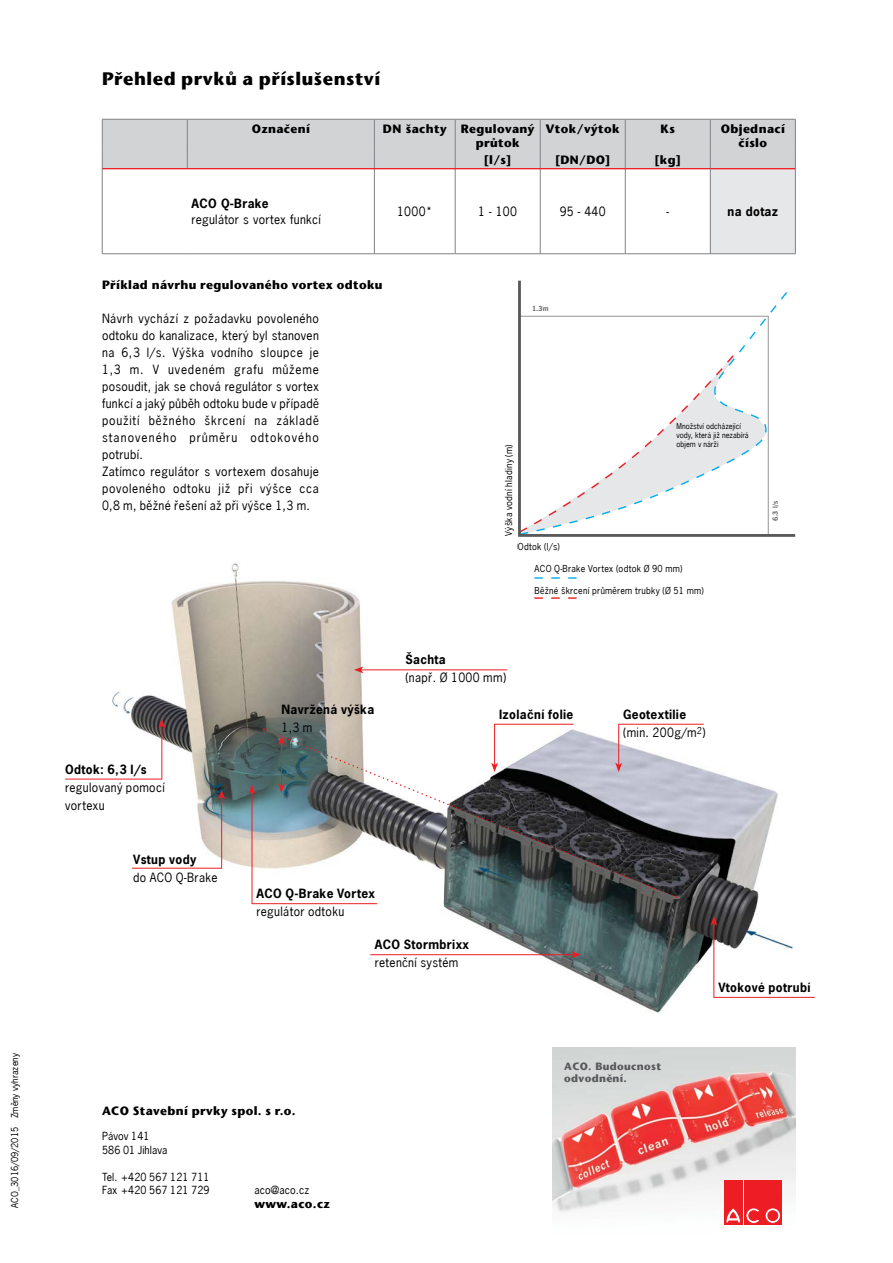
<style>
.page{position:relative;width:893px;height:1263px;background:#fff}
.page>*{position:absolute;margin:0;border:0;box-sizing:border-box;transform-origin:0 0}
.t1{font:700 18px "Stone Sans";letter-spacing:.03em;color:#000}
.t2{font:12px/17px "News Gothic";letter-spacing:.03em;color:#000}
.t3{font:700 12px/14.4px "Stone Sans";letter-spacing:.03em;color:#000}
.t4{font:700 12px "News Gothic";letter-spacing:.03em;color:#000}
.t5{font:10.5px/13.5px "News Gothic";letter-spacing:.01em;color:#000}
.t6{font:700 10.5px/12px "Stone Sans";letter-spacing:.03em;color:#58595b}
.t7{font:9px "News Gothic";letter-spacing:.03em;color:#000}
.t8{font:9px "News Gothic";color:#000}
.t9{font:7.5px/9px "News Gothic";color:#000}
.t10{font:700 7.05px "News Gothic BT";color:#58595b}
.t11{font:700 6.3px/7.6px "News Gothic BT";color:#000}
.s1{font-weight:700}
</style>
<div class="page">
<img style="left:553px;top:1047px;width:242px;height:178px">
<div style="left:724px;top:1181px;width:18px;height:44px;background:#ed1d24"></div>
<svg style="left:726px;top:1208px;width:14px;height:15px"></svg>
<div style="left:744px;top:1181px;width:18px;height:44px;background:#ed1d24"></div>
<svg style="left:746px;top:1208px;width:13px;height:15px"></svg>
<div style="left:764px;top:1181px;width:18px;height:44px;background:#ed1d24"></div>
<svg style="left:765px;top:1208px;width:16px;height:15px"></svg>
<div style="left:765px;top:1208px;width:16px;height:15px;border:1px solid #ed1d24;border-radius:50%"></div>
<div style="left:768px;top:1210px;width:10px;height:10px;background:#ed1d24;border-radius:50%"></div>
<div style="left:768px;top:1210px;width:10px;height:10px;border:1px solid #ed1d24;border-radius:50%"></div>
<div style="left:710px;top:169px;width:85px;height:85px;background:#e6e7e8"></div>
<div style="left:102px;top:119px;width:694px;height:51px;background:#d1d3d4"></div>
<hr style="left:102px;top:169px;width:1px;height:85px;background:#808285">
<hr style="left:374px;top:169px;width:1px;height:85px;background:#808285">
<hr style="left:455px;top:169px;width:1px;height:85px;background:#808285">
<hr style="left:540px;top:169px;width:1px;height:85px;background:#808285">
<hr style="left:625px;top:169px;width:1px;height:85px;background:#808285">
<hr style="left:102px;top:253px;width:85px;height:1px;background:#808285">
<hr style="left:187px;top:253px;width:187px;height:1px;background:#808285">
<hr style="left:374px;top:253px;width:81px;height:1px;background:#808285">
<hr style="left:455px;top:253px;width:85px;height:1px;background:#808285">
<hr style="left:540px;top:253px;width:85px;height:1px;background:#808285">
<hr style="left:625px;top:253px;width:85px;height:1px;background:#808285">
<hr style="left:102px;top:168px;width:85px;height:1px;background:#ed1d24">
<hr style="left:187px;top:168px;width:187px;height:1px;background:#ed1d24">
<hr style="left:374px;top:168px;width:81px;height:1px;background:#ed1d24">
<hr style="left:455px;top:168px;width:85px;height:1px;background:#ed1d24">
<hr style="left:540px;top:168px;width:85px;height:1px;background:#ed1d24">
<hr style="left:625px;top:168px;width:85px;height:1px;background:#ed1d24">
<hr style="left:710px;top:168px;width:85px;height:1px;background:#ed1d24">
<hr style="left:710px;top:169px;width:1px;height:85px;background:#808285">
<hr style="left:795px;top:169px;width:1px;height:85px;background:#808285">
<hr style="left:710px;top:253px;width:85px;height:1px;background:#808285">
<img style="left:102px;top:563px;width:697px;height:450px">
<svg style="left:534px;top:597px;width:43px;height:2px"></svg>
<svg style="left:534px;top:577px;width:43px;height:2px"></svg>
<svg style="left:518px;top:281px;width:277px;height:256px"></svg>
<div style="left:534px;top:565px;width:200px;height:9px;background:#fff"></div>
<div style="left:534px;top:587px;width:200px;height:9px;background:#fff"></div>
<svg style="left:518px;top:354px;width:238px;height:179px"></svg>
<hr style="left:252px;top:903px;width:125px;height:1px;background:#ed1d24">
<hr style="left:252px;top:792px;width:1px;height:112px;background:#ed1d24">
<svg style="left:249px;top:785px;width:6px;height:9px"></svg>
<hr style="left:370px;top:954px;width:204px;height:1px;background:#ed1d24">
<svg style="left:571px;top:951px;width:10px;height:7px"></svg>
<hr style="left:619px;top:724px;width:85px;height:1px;background:#ed1d24">
<hr style="left:618px;top:724px;width:1px;height:41px;background:#ed1d24">
<hr style="left:495px;top:724px;width:79px;height:1px;background:#ed1d24">
<hr style="left:494px;top:724px;width:1px;height:41px;background:#ed1d24">
<svg style="left:264px;top:728px;width:410px;height:169px"></svg>
<hr style="left:132px;top:868px;width:90px;height:1px;background:#ed1d24">
<hr style="left:221px;top:797px;width:1px;height:71px;background:#ed1d24">
<svg style="left:218px;top:790px;width:7px;height:9px"></svg>
<hr style="left:361px;top:669px;width:146px;height:1px;background:#ed1d24">
<svg style="left:354px;top:666px;width:9px;height:7px"></svg>
<hr style="left:65px;top:779px;width:97px;height:1px;background:#ed1d24">
<hr style="left:161px;top:726px;width:1px;height:53px;background:#ed1d24">
<svg style="left:158px;top:719px;width:7px;height:9px"></svg>
<hr style="left:714px;top:997px;width:101px;height:1px;background:#ed1d24">
<hr style="left:713px;top:923px;width:1px;height:75px;background:#ed1d24">
<svg style="left:710px;top:916px;width:7px;height:9px"></svg>
<p class="t8" style="left:9px;top:1208px;width:156px;rotate:-90deg">ACO_3016/09/2015 Změny vyhrazeny</p>
<h1 class="t1" style="left:102px;top:68px;width:280px">Přehled prvků a příslušenství</h1>
<p class="t3" style="left:252px;top:121px;width:60px">Označení</p>
<p class="t3" style="left:476px;top:121px;width:60px;text-indent:-93px">DN šachty Regulovaný průtok</p>
<p class="t3" style="left:546px;top:121px;width:75px">Vtok/výtok</p>
<p class="t3" style="left:661px;top:121px;width:16px">Ks</p>
<p class="t3" style="left:721px;top:121px;width:66px;text-align:center">Objednací číslo</p>
<p class="t3" style="left:484px;top:153px;width:29px">[l/s]</p>
<p class="t3" style="left:555px;top:153px;width:57px">[DN/DO]</p>
<p class="t3" style="left:655px;top:153px;width:28px">[kg]</p>
<p class="t4" style="left:192px;top:195px;width:79px">ACO Q-Brake</p>
<p class="t2" style="left:192px;top:211px;width:131px">regulátor s vortex funkcí</p>
<p class="t2" style="left:397px;top:203px;width:37px">1000*</p>
<p class="t2" style="left:478px;top:203px;width:40px">1 - 100</p>
<p class="t2" style="left:560px;top:203px;width:48px">95 - 440</p>
<p class="t2" style="left:667px;top:203px;width:4px">-</p>
<p class="t4" style="left:728px;top:203px;width:52px">na dotaz</p>
<p class="t3" style="left:102px;top:278px;width:282px">Příklad návrhu regulovaného vortex odtoku</p>
<p class="t2" style="left:102px;top:310px;width:218px">Návrh vychází z požadavku povoleného odtoku do kanalizace, který byl stanoven na 6,3 l/s. Výška vodního sloupce je 1,3 m. V uvedeném grafu můžeme posoudit, jak se chová regulátor s vortex funkcí a jaký půběh odtoku bude v případě použití běžného škrcení na základě stanoveného průměru odtokového potrubí.<br>Zatímco regulátor s vortexem dosahuje povoleného odtoku již při výšce cca 0,8 m, běžné řešení až při výšce 1,3 m.</p>
<p class="t10" style="left:532px;top:305px;width:18px">1.3m</p>
<p class="t7" style="left:503px;top:536px;width:93px;rotate:-90deg">Výška vodní hladiny (m)</p>
<p class="t10" style="left:506px;top:536px;width:30px;rotate:-90deg">Head (m)</p>
<p class="t7" style="left:518px;top:541px;width:43px">Odtok (l/s)</p>
<p class="t10" style="left:517px;top:542px;width:30px">Flow (l/s)</p>
<p class="t9" style="left:676px;top:421px;width:74px">Množství odcházející vody, která již nezabírá objem v nárži</p>
<p class="t11" style="left:678px;top:426px;width:73px">Volume of water passing out of system not retained in storage</p>
<p class="t4" style="left:405px;top:652px;width:42px">Šachta</p>
<p class="t2" style="left:405px;top:669px;width:102px">(např. Ø 1000 mm)</p>
<p class="t7" style="left:534px;top:563px;width:150px">ACO Q-Brake Vortex (odtok Ø 90 mm)</p>
<p class="t7" style="left:534px;top:585px;width:171px">Běžné škrcení průměrem trubky (Ø 51 mm)</p>
<p class="t11" style="left:534px;top:567px;width:77px">ACO Q-Brake Vortex 90mm</p>
<p class="t11" style="left:534px;top:587px;width:108px">Conventional Orifice Alternative 51mm</p>
<p class="t4" style="left:65px;top:761px;width:83px">Odtok: 6,3 l/s</p>
<p class="t2" style="left:65px;top:778px;width:101px;line-height:18px">regulovaný pomocí vortexu</p>
<p class="t4" style="left:133px;top:852px;width:65px">Vstup vody</p>
<p class="t2" style="left:133px;top:869px;width:86px">do ACO Q-Brake</p>
<p class="t4" style="left:281px;top:702px;width:94px">Navržená výška</p>
<p class="t4" style="left:499px;top:706px;width:76px">Izolační folie</p>
<p class="t2" style="left:281px;top:719px;width:33px">1,3 m</p>
<p class="t4" style="left:256px;top:886px;width:120px">ACO Q-Brake Vortex</p>
<p class="t2" style="left:256px;top:903px;width:89px">regulátor odtoku</p>
<p class="t4" style="left:375px;top:937px;width:96px">ACO Stormbrixx</p>
<p class="t2" style="left:375px;top:954px;width:85px">retenční systém</p>
<p class="t2" style="left:623px;top:705px;width:84px;line-height:18px"><span class="s1">Geotextilie </span>(min. 200g/m<sup>2</sup>)</p>
<p class="t10" style="left:771px;top:521px;width:21px;rotate:-90deg">6.3 l/s</p>
<p class="t3" style="left:102px;top:1103px;width:195px">ACO Stavební prvky spol. s r.o.</p>
<p class="t5" style="left:102px;top:1129px;width:67px">Pávov 141<br>586 01 Jihlava</p>
<p class="t5" style="left:102px;top:1170px;width:109px">Tel. +420 567 121 711<br>Fax +420 567 121 729</p>
<p class="t5" style="left:254px;top:1183px;width:56px">aco@aco.cz</p>
<p class="t3" style="left:254px;top:1196px;width:77px">www.aco.cz</p>
<p class="t6" style="left:564px;top:1060px;width:98px">ACO. Budoucnost odvodnění.</p>
<p class="t4" style="left:718px;top:979px;width:94px">Vtokové potrubí</p>
</div>
